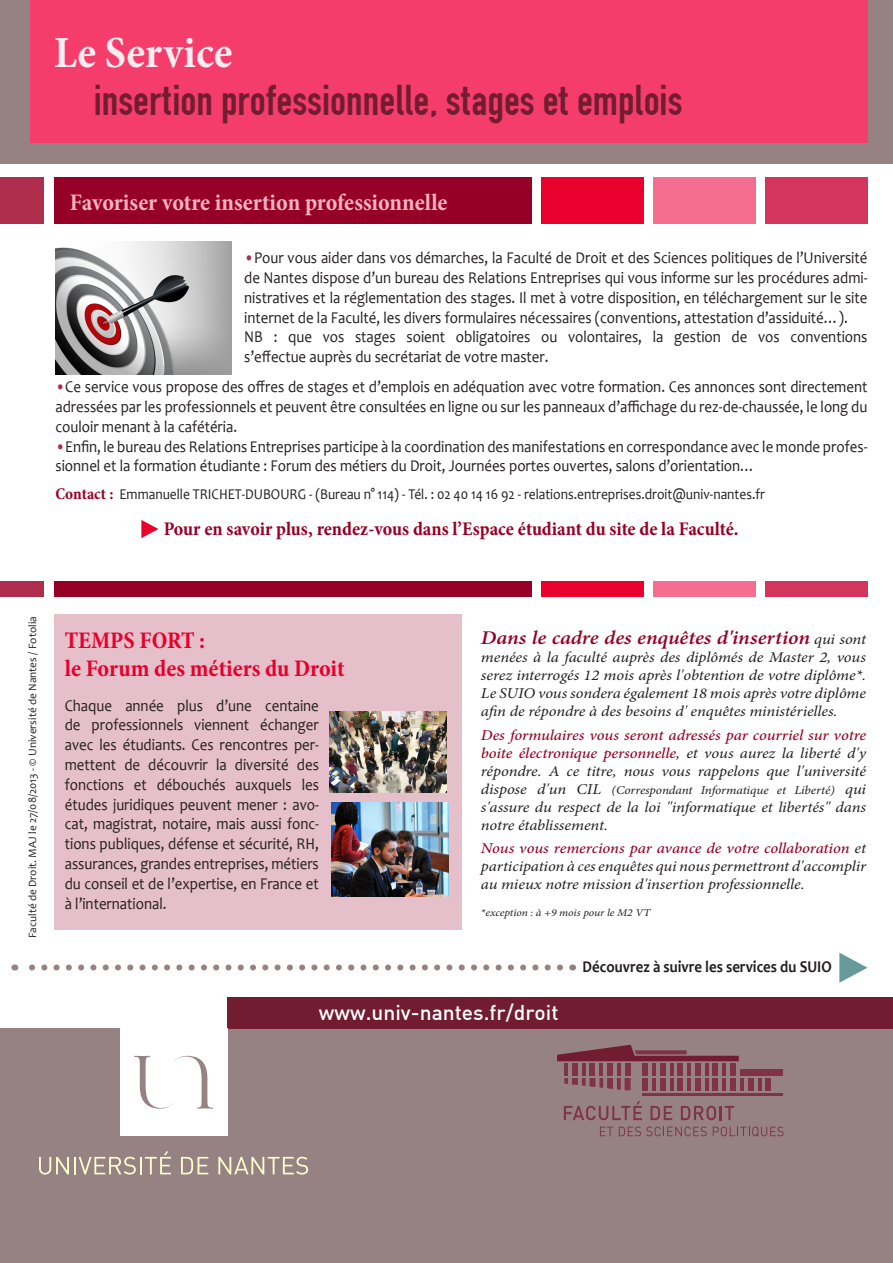
<style>
.page{position:relative;width:893px;height:1263px;background:#fff}
.page>*{position:absolute;margin:0;border:0;box-sizing:border-box;transform-origin:0 0}
.t1{font:45px "DIN 1451 Engschrift Regular";color:#721c32}
.t2{font:700 condensed 45px "Minion Pro";letter-spacing:.01em;color:#feecf0}
.t3{font:700 condensed 24px "Minion Pro";letter-spacing:-.005em;color:#f8b3c0}
.t4{font:700 condensed 24px/28.8px "Minion Pro";color:#e9002c}
.t5{font:500 21px "DIN";color:#fff}
.t6{font:700 condensed 19.5px "Minion Pro";letter-spacing:-.005em;color:#970026}
.t7{font:italic 600 19.5px "Minion Pro";color:#970026;scale:1.1 1}
.t8{font:16.5px/19.8px "Candara";color:#231f20;text-align:justify;scale:.9 1}
.t9{font:700 16.5px "Candara";color:#231f20;scale:.9 1}
.t10{font:italic 15px/18px "Minion Pro";letter-spacing:-.01em;color:#231f20;text-align:justify;scale:1.1 1}
.t11{font:italic 500 15px/18px "Minion Pro";letter-spacing:-.005em;color:#970026;text-align:justify;scale:1.1 1}
.t12{font:15px "Candara";color:#231f20;scale:.9 1}
.t13{font:italic 12px "Minion Pro";letter-spacing:-.01em;color:#231f20;scale:1.1 1}
.t14{font:11.25px "Candara";color:#231f20}
.t15{font:italic 10.5px "Minion Pro";letter-spacing:-.005em;color:#231f20;scale:1.1 1}
.s1{color:#ae2c4c}
.s2{font-family:"Minion Pro";font-weight:700;font-stretch:condensed;font-size:16.5px;color:#970026}
.s3{font-weight:400;font-size:15px;color:#231f20}
.s4{font-weight:400;color:#231f20}
.s5{font-size:15px}
.s6{font-weight:500;color:#970026}
</style>
<div class="page">
<div style="left:54px;top:614px;width:407px;height:316px;background:#e5bfc9"></div>
<div style="left:0;top:0;width:893px;height:163px;background:#968282"></div>
<img style="left:332px;top:803px;width:117px;height:93px">
<div style="left:0;top:1028px;width:893px;height:235px;background:#968282"></div>
<div style="left:227px;top:997px;width:666px;height:31px;background:#721c32"></div>
<svg style="left:39px;top:1151px;width:132px;height:23px"></svg>
<svg style="left:181px;top:1157px;width:27px;height:17px"></svg>
<svg style="left:218px;top:1157px;width:90px;height:17px"></svg>
<div style="left:120px;top:1028px;width:107px;height:108px;background:#fff"></div>
<svg style="left:134px;top:1056px;width:79px;height:52px"></svg>
<div style="left:30px;top:0;width:837px;height:142px;background:#f43d6b"></div>
<div style="left:54px;top:177px;width:477px;height:47px;background:#970026"></div>
<img style="left:55px;top:241px;width:176px;height:133px">
<img style="left:330px;top:711px;width:116px;height:81px">
<div style="left:0;top:177px;width:44px;height:47px;background:#ae2c4c"></div>
<div style="left:541px;top:177px;width:103px;height:47px;background:#e9002c"></div>
<div style="left:653px;top:177px;width:103px;height:47px;background:#f66e8f"></div>
<div style="left:764px;top:177px;width:103px;height:47px;background:#d3355d"></div>
<div style="left:54px;top:581px;width:477px;height:16px;background:#970026"></div>
<div style="left:0;top:581px;width:44px;height:16px;background:#ae2c4c"></div>
<div style="left:541px;top:581px;width:103px;height:16px;background:#e9002c"></div>
<div style="left:653px;top:581px;width:103px;height:16px;background:#f66e8f"></div>
<div style="left:764px;top:581px;width:103px;height:16px;background:#d3355d"></div>
<hr style="left:740px;top:1078px;width:4px;height:12px;background:#803346">
<div style="left:748px;top:1078px;width:6px;height:12px;background:#803346"></div>
<hr style="left:758px;top:1078px;width:4px;height:12px;background:#803346">
<div style="left:765px;top:1078px;width:6px;height:12px;background:#803346"></div>
<div style="left:740px;top:1070px;width:43px;height:6px;background:#803346"></div>
<hr style="left:642px;top:1093px;width:141px;height:3px;background:#803346">
<svg style="left:557px;top:1045px;width:182px;height:45px"></svg>
<svg style="left:564px;top:1101px;width:78px;height:19px"></svg>
<svg style="left:651px;top:1106px;width:21px;height:14px"></svg>
<svg style="left:681px;top:1106px;width:53px;height:14px"></svg>
<svg style="left:600px;top:1127px;width:13px;height:9px"></svg>
<svg style="left:619px;top:1126px;width:88px;height:10px"></svg>
<svg style="left:713px;top:1126px;width:71px;height:11px"></svg>
<svg style="left:839px;top:953px;width:28px;height:30px"></svg>
<svg style="left:14px;top:964px;width:546px;height:6px"></svg>
<svg style="left:141px;top:520px;width:17px;height:18px"></svg>
<p class="t2" style="left:54px;top:21px;width:180px">Le Service</p>
<p class="t1" style="left:94px;top:74px;width:590px">insertion professionnelle, stages et emplois</p>
<p class="t3" style="left:70px;top:186px;width:379px">Favoriser votre insertion professionnelle</p>
<p class="t8" style="left:244px;top:248px;width:694px"><span class="s1">•</span>Pour vous aider dans vos démarches, la Faculté de Droit et des Sciences politiques de l’Université de Nantes dispose d’un bureau des Relations Entreprises qui vous informe sur les procédures admi&shy;nistratives et la réglementation des stages. Il met à votre disposition, en téléchargement sur le site internet de la Faculté, les divers formulaires nécessaires (conventions, attestation d’assiduité…).</p>
<p class="t8" style="left:244px;top:327px;width:694px">NB : que vos stages soient obligatoires ou volontaires, la gestion de vos conventions s’effectue auprès du secrétariat de votre master.</p>
<p class="t8" style="left:55px;top:377px;width:904px"><span class="s1">•</span>Ce service vous propose des offres de stages et d’emplois en adéquation avec votre formation. Ces annonces sont directement adressées par les professionnels et peuvent être consultées en ligne ou sur les panneaux d’affichage du rez-de-chaussée, le long du couloir menant à la cafétéria.</p>
<p class="t8" style="left:55px;top:436px;width:904px"><span class="s1">•</span>Enfin, le bureau des Relations Entreprises participe à la coordination des manifestations en correspondance avec le monde profes&shy;sionnel et la formation étudiante : Forum des métiers du Droit, Journées portes ouvertes, salons d’orientation…</p>
<p class="t12" style="left:55px;top:485px;width:790px"><span class="s2">Contact :</span> Emmanuelle TRICHET-DUBOURG - (Bureau n° 114) - Tél. : 02 40 14 16 92 - relations.entreprises.droit@univ-nantes.fr</p>
<p class="t6" style="left:164px;top:515px;width:576px">Pour en savoir plus, rendez-vous dans l’Espace étudiant du site de la Faculté.</p>
<p class="t14" style="left:26px;top:938px;width:323px;rotate:-90deg">Faculté de Droit. MAJ le 27/08/2013 - © Université de Nantes / Fotolia</p>
<p class="t4" style="left:65px;top:625px;width:281px">TEMPS FORT :<br>le Forum des métiers du Droit</p>
<p class="t8" style="left:65px;top:695px;width:284px">Chaque année plus d’une centaine de professionnels viennent échanger avec les étudiants. Ces rencontres per&shy;mettent de découvrir la diversité des fonctions et débouchés auxquels les études juridiques peuvent mener : avo&shy;cat, magistrat, notaire, mais aussi fonc&shy;tions publiques, défense et sécurité, RH, assurances, grandes entreprises, métiers du conseil et de l’expertise, en France et à l’international.</p>
<p class="t7" style="left:481px;top:624px;width:352px">Dans le cadre des enquêtes d'insertion <span class="s3">qui sont</span></p>
<p class="t10" style="left:481px;top:648px;width:352px">menées à la faculté auprès des diplômés de Master 2, vous serez interrogés 12 mois après l'obtention de votre diplôme*.<br>Le SUIO vous sondera également 18 mois après votre diplôme afin de répondre à des besoins d' enquêtes ministérielles.</p>
<p class="t11" style="left:481px;top:726px;width:352px">Des formulaires vous seront adressés par courriel sur votre boite électronique personnelle<span class="s4">, et vous aurez la liberté d'y répondre. A ce titre, nous vous rappelons que l'université</span></p>
<p class="t13" style="left:481px;top:782px;width:352px"><span class="s5">dispose d'un CIL</span> (Correspondant Informatique et Liberté) <span class="s5">qui</span></p>
<p class="t10" style="left:481px;top:798px;width:352px">s'assure du respect de la loi "informatique et libertés" dans notre établissement.</p>
<p class="t10" style="left:481px;top:839px;width:352px"><span class="s6">Nous vous remercions par avance de votre collaboration</span> et participation à ces enquêtes qui nous permettront d'accomplir au mieux notre mission d'insertion professionnelle.</p>
<p class="t15" style="left:481px;top:905px;width:156px">*exception : à +9 mois pour le M2 VT</p>
<p class="t9" style="left:583px;top:956px;width:278px">Découvrez à suivre les services du SUIO</p>
<p class="t5" style="left:319px;top:999px;width:241px">www.univ-nantes.fr/droit</p>
</div>
